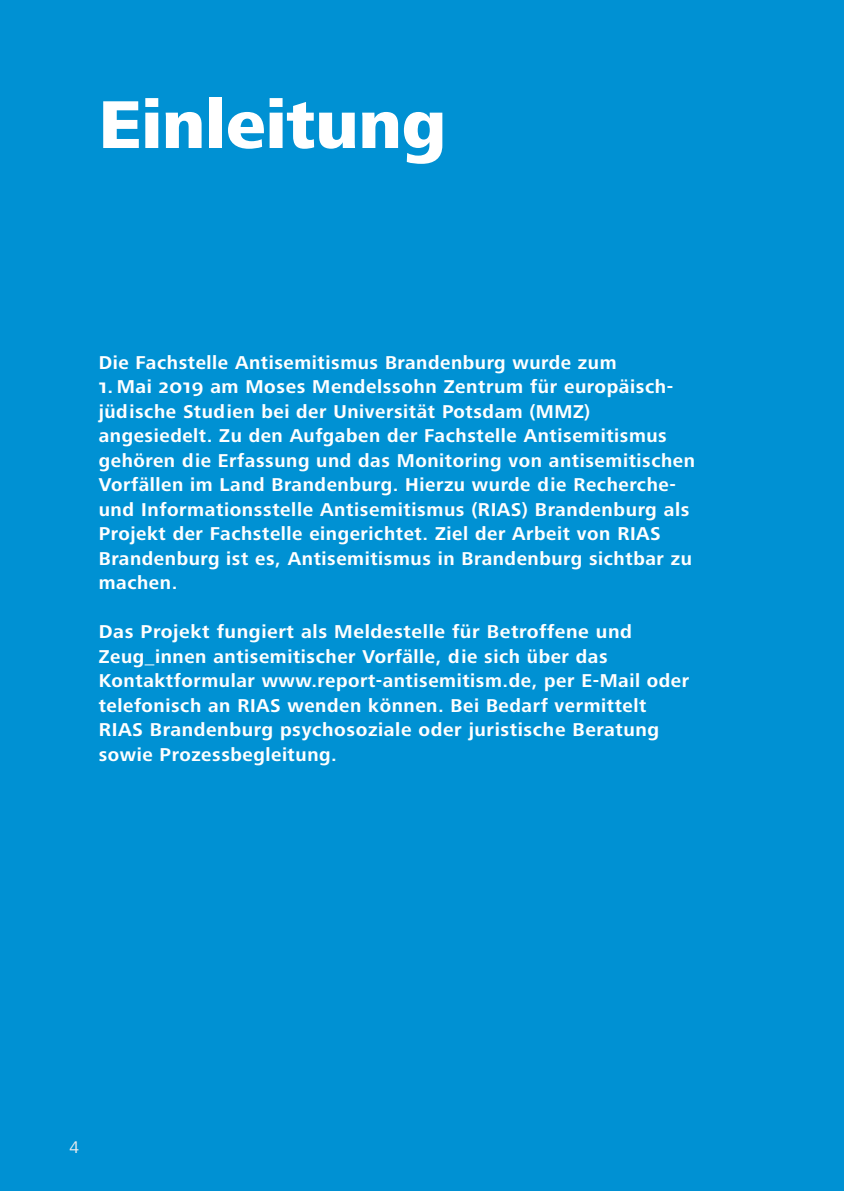
<style>
.page{position:relative;width:844px;height:1191px;background:#fff}
.page>*{position:absolute;margin:0;border:0;box-sizing:border-box;transform-origin:0 0}
.t1{font:800 70px "Frutiger Next Pro";color:#fff}
.t2{font:700 19.25px/24.5px "Frutiger Next Pro";letter-spacing:.03em;color:#fff}
.t3{font:17.5px "Frutiger Next Pro";color:#ececed}
</style>
<div class="page">
<div style="left:0;top:0;width:843px;height:1191px;background:#0091d3"></div>
<h1 class="t1" style="left:99px;top:85px;width:349px">Einleitung</h1>
<p class="t2" style="left:99px;top:350px;width:519px">Die Fachstelle Antisemitismus Brandenburg wurde zum</p>
<p class="t2" style="left:99px;top:374px;width:597px">1. Mai 2019 am Moses Mendelssohn Zentrum für europäisch&shy;jüdische Studien bei der Universität Potsdam (MMZ) angesiedelt. Zu den Aufgaben der Fachstelle Antisemitismus gehören die Erfassung und das Monitoring von antisemitischen Vorfällen im Land Brandenburg. Hierzu wurde die Recherche&shy;und Informationsstelle Antisemitismus (RIAS) Brandenburg als Projekt der Fachstelle eingerichtet. Ziel der Arbeit von RIAS Brandenburg ist es, Antisemitismus in Brandenburg sichtbar zu machen.</p>
<p class="t2" style="left:99px;top:619px;width:592px">Das Projekt fungiert als Meldestelle für Betroffene und Zeug_innen antisemitischer Vorfälle, die sich über das Kontaktformular www.report-antisemitism.de, per E-Mail oder telefonisch an RIAS wenden können. Bei Bedarf vermittelt RIAS Brandenburg psychosoziale oder juristische Beratung sowie Prozessbegleitung.</p>
<p class="t3" style="left:69px;top:1137px;width:11px">4</p>
</div>
